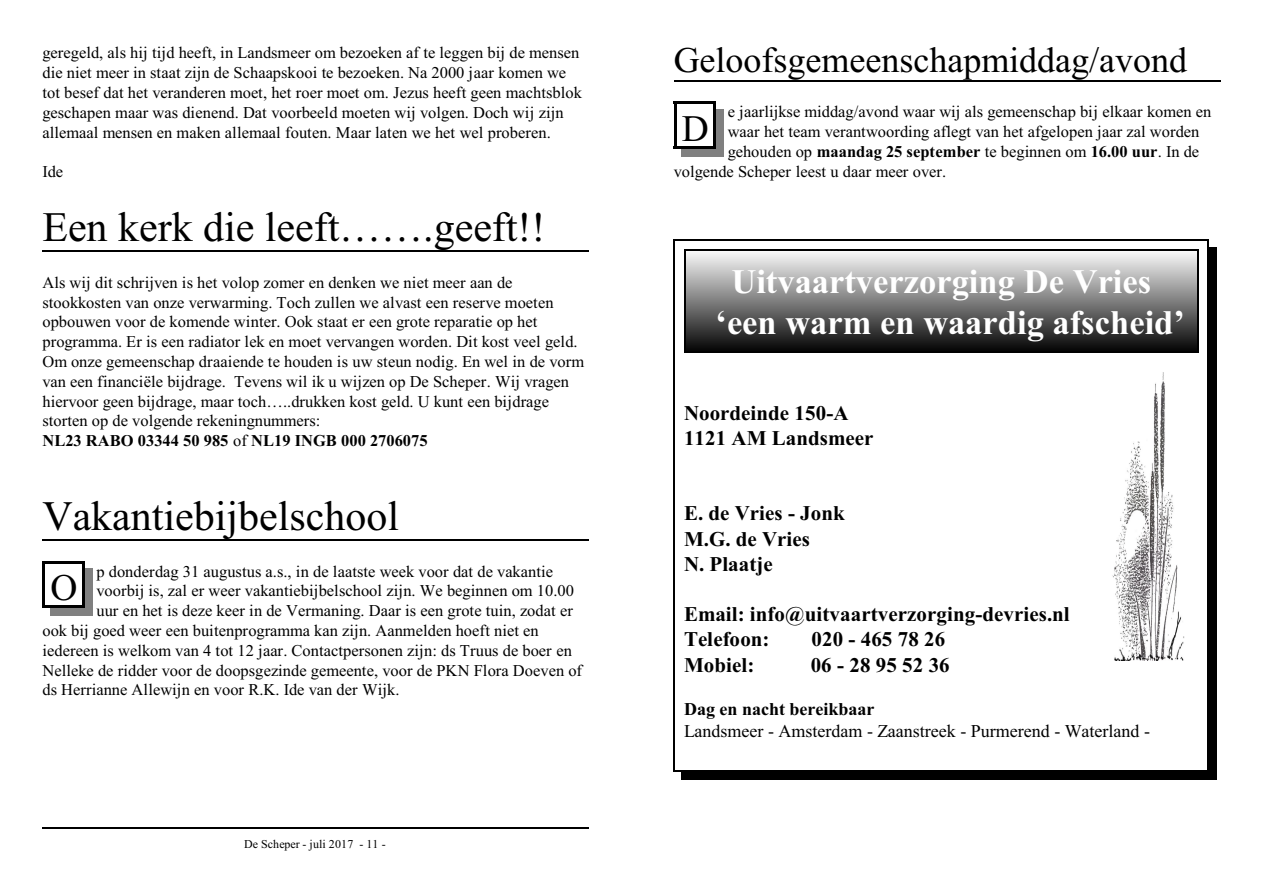
<style>
.page{position:relative;width:1263px;height:893px;background:#fff}
.page>*{position:absolute;margin:0;border:0;box-sizing:border-box;transform-origin:0 0}
.t1{font:42px "Times New Roman";color:#000}
.t2{font:37.5px "Times New Roman";color:#000}
.t3{font:36px "Times New Roman";color:#000}
.t4{font:700 34.5px/41.1px "Times New Roman";color:#fff;text-align:center}
.t5{font:700 21px/25.2px "Times New Roman";color:#000}
.t6{font:18px "Times New Roman";color:#000}
.t7{font:700 18px "Times New Roman";color:#000}
.t8{font:16.5px/19.8px "Times New Roman";color:#000}
.t9{font:12px "Times New Roman";letter-spacing:.01em;color:#000}
.s1{font-weight:700}
</style>
<div class="page">
<hr style="left:42px;top:561px;width:3px;height:47px;background:#000">
<hr style="left:82px;top:561px;width:3px;height:47px;background:#000">
<hr style="left:42px;top:561px;width:43px;height:2px;background:#000">
<hr style="left:42px;top:605px;width:43px;height:3px;background:#000">
<div style="left:85px;top:569px;width:8px;height:47px;background:#808080"></div>
<div style="left:50px;top:608px;width:43px;height:8px;background:#808080"></div>
<hr style="left:42px;top:251px;width:547px;height:1px;background:#000">
<hr style="left:42px;top:539px;width:547px;height:2px;background:#000">
<hr style="left:42px;top:827px;width:547px;height:2px;background:#000">
<hr style="left:674px;top:102px;width:2px;height:46px;background:#000">
<hr style="left:713px;top:102px;width:3px;height:46px;background:#000">
<hr style="left:674px;top:102px;width:42px;height:2px;background:#000">
<hr style="left:674px;top:146px;width:42px;height:3px;background:#000">
<div style="left:716px;top:109px;width:8px;height:48px;background:#808080"></div>
<div style="left:682px;top:149px;width:42px;height:8px;background:#808080"></div>
<hr style="left:674px;top:80px;width:546px;height:2px;background:#000">
<img style="left:685px;top:251px;width:512px;height:100px">
<hr style="left:684px;top:250px;width:1px;height:102px;background:#000">
<hr style="left:1197px;top:250px;width:1px;height:102px;background:#000">
<hr style="left:684px;top:250px;width:514px;height:1px;background:#000">
<hr style="left:684px;top:351px;width:514px;height:1px;background:#000">
<img style="left:1112px;top:372px;width:72px;height:288px">
<hr style="left:674px;top:239px;width:1px;height:532px;background:#000">
<hr style="left:1207px;top:239px;width:2px;height:532px;background:#000">
<hr style="left:674px;top:239px;width:535px;height:1px;background:#000">
<hr style="left:674px;top:770px;width:535px;height:2px;background:#000">
<div style="left:1209px;top:247px;width:8px;height:533px;background:#000"></div>
<div style="left:681px;top:772px;width:536px;height:8px;background:#000"></div>
<p class="t8" style="left:42px;top:45px;width:541px">geregeld, als hij tijd heeft, in Landsmeer om bezoeken af te leggen bij de mensen die niet meer in staat zijn de Schaapskooi te bezoeken. Na 2000 jaar komen we tot besef dat het veranderen moet, het roer moet om. Jezus heeft geen machtsblok geschapen maar was dienend. Dat voorbeeld moeten wij volgen. Doch wij zijn allemaal mensen en maken allemaal fouten. Maar laten we het wel proberen.</p>
<p class="t8" style="left:42px;top:163px;width:22px">Ide</p>
<h1 class="t1" style="left:42px;top:212px;width:504px">Een kerk die leeft…….geeft!!</h1>
<p class="t8" style="left:42px;top:274px;width:543px">Als wij dit schrijven is het volop zomer en denken we niet meer aan de stookkosten van onze verwarming. Toch zullen we alvast een reserve moeten opbouwen voor de komende winter. Ook staat er een grote reparatie op het programma. Er is een radiator lek en moet vervangen worden. Dit kost veel geld.<br>Om onze gemeenschap draaiende te houden is uw steun nodig. En wel in de vorm van een financiële bijdrage. Tevens wil ik u wijzen op De Scheper. Wij vragen hiervoor geen bijdrage, maar toch…..drukken kost geld. U kunt een bijdrage storten op de volgende rekeningnummers:<br><span class="s1">NL23 RABO 03344 50 985</span> of <span class="s1">NL19 INGB 000 2706075</span></p>
<h1 class="t1" style="left:42px;top:500px;width:358px">Vakantiebijbelschool</h1>
<h2 class="t2" style="left:50px;top:574px;width:29px">O</h2>
<p class="t8" style="left:96px;top:563px;width:458px">p donderdag 31 augustus a.s., in de laatste week voor dat de vakantie</p>
<p class="t8" style="left:96px;top:583px;width:479px">voorbij is, zal er weer vakantiebijbelschool zijn. We beginnen om 10.00</p>
<p class="t8" style="left:96px;top:602px;width:478px">uur en het is deze keer in de Vermaning. Daar is een grote tuin, zodat er</p>
<p class="t8" style="left:42px;top:622px;width:498px">ook bij goed weer een buitenprogramma kan zijn. Aanmelden hoeft niet en</p>
<p class="t8" style="left:42px;top:642px;width:531px">iedereen is welkom van 4 tot 12 jaar. Contactpersonen zijn: ds Truus de boer en</p>
<p class="t8" style="left:42px;top:662px;width:541px">Nelleke de ridder voor de doopsgezinde gemeente, voor de PKN Flora Doeven of</p>
<p class="t8" style="left:42px;top:682px;width:358px">ds Herrianne Allewijn en voor R.K. Ide van der Wijk.</p>
<p class="t9" style="left:244px;top:839px;width:143px">De Scheper - juli 2017 - 11 -</p>
<h3 class="t3" style="left:674px;top:47px;width:515px">Geloofsgemeenschapmiddag/avond</h3>
<h2 class="t2" style="left:682px;top:115px;width:29px">D</h2>
<p class="t8" style="left:728px;top:104px;width:485px">e jaarlijkse middag/avond waar wij als gemeenschap bij elkaar komen en</p>
<p class="t8" style="left:728px;top:123px;width:473px">waar het team verantwoording aflegt van het afgelopen jaar zal worden</p>
<p class="t8" style="left:728px;top:143px;width:473px">gehouden op <span class="s1">maandag 25 september</span> te beginnen om <span class="s1">16.00 uur</span>. In de</p>
<p class="t8" style="left:674px;top:163px;width:274px">volgende Scheper leest u daar meer over.</p>
<h3 class="t4" style="left:715px;top:265px;width:471px">Uitvaartverzorging De Vries ‘een warm en waardig afscheid’</h3>
<p class="t5" style="left:684px;top:402px;width:191px">Noordeinde 150-A<br>1121 AM Landsmeer</p>
<p class="t5" style="left:684px;top:503px;width:162px">E. de Vries - Jonk<br>M.G. de Vries<br>N. Plaatje</p>
<p class="t5" style="left:684px;top:604px;width:387px">Email: info@uitvaartverzorging-devries.nl<br>Telefoon:</p>
<p class="t5" style="left:811px;top:629px;width:135px">020 - 465 78 26</p>
<p class="t5" style="left:684px;top:654px;width:72px">Mobiel:</p>
<p class="t5" style="left:811px;top:654px;width:140px">06 - 28 95 52 36</p>
<p class="t7" style="left:684px;top:703px;width:192px">Dag en nacht bereikbaar</p>
<p class="t6" style="left:684px;top:724px;width:467px">Landsmeer - Amsterdam - Zaanstreek - Purmerend - Waterland -</p>
</div>
